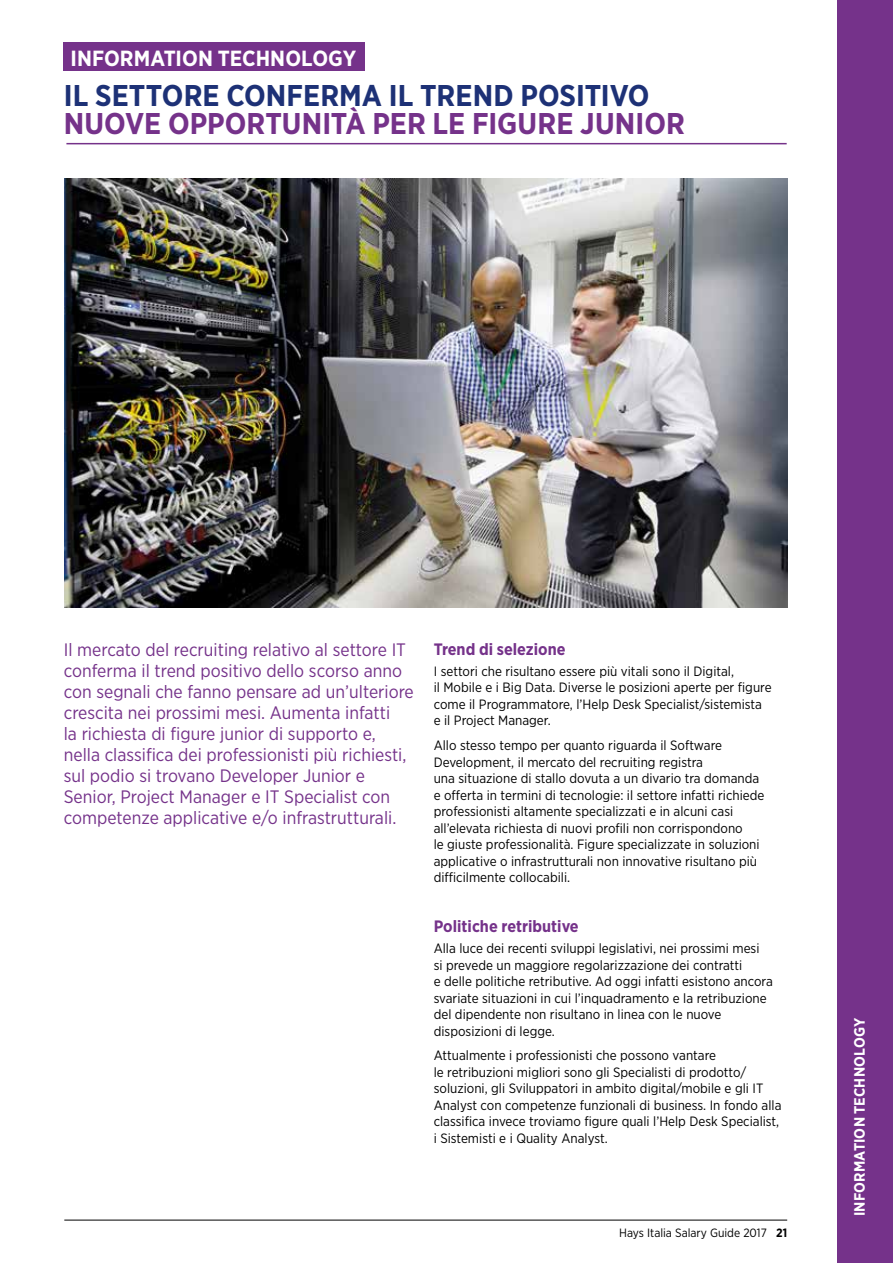
<style>
.page{position:relative;width:893px;height:1263px;background:#fff}
.page>*{position:absolute;margin:0;border:0;box-sizing:border-box;transform-origin:0 0}
.t1{font:700 30px "Gotham Narrow";color:#75328a}
.t2{font:700 30px "Gotham Narrow";color:#1d3176}
.t3{font:700 21.9px "Gotham Narrow";color:#fff}
.t4{font:18px/21px "Gotham Narrow";color:#75328a}
.t5{font:700 16.5px "Gotham Narrow";color:#75328a}
.t6{font:700 15px "Gotham Narrow";letter-spacing:.01em;color:#fff}
.t7{font:13.5px/16.5px "Gotham Narrow";color:#000}
.t8{font:12px "Gotham Narrow";color:#000}
.s1{font-weight:700}
</style>
<div class="page">
<div style="left:838px;top:0;width:55px;height:1263px;background:#75328a"></div>
<hr style="left:66px;top:143px;width:721px;height:1px;background:#75328a">
<img style="left:64px;top:178px;width:723px;height:430px">
<hr style="left:64px;top:1220px;width:723px;height:1px;background:#000">
<div style="left:64px;top:43px;width:301px;height:28px;background:#75328a"></div>
<h2 class="t3" style="left:71px;top:44px;width:287px">INFORMATION TECHNOLOGY</h2>
<h1 class="t2" style="left:64px;top:76px;width:587px">IL SETTORE CONFERMA IL TREND POSITIVO</h1>
<h1 class="t1" style="left:64px;top:105px;width:623px">NUOVE OPPORTUNITÀ PER LE FIGURE JUNIOR</h1>
<p class="t4" style="left:64px;top:639px;width:352px">Il mercato del recruiting relativo al settore IT conferma il trend positivo dello scorso anno con segnali che fanno pensare ad un’ulteriore crescita nei prossimi mesi. Aumenta infatti<br>la richiesta di figure junior di supporto e, nella classifica dei professionisti più richiesti, sul podio si trovano Developer Junior e Senior, Project Manager e IT Specialist con competenze applicative e/o infrastrutturali.</p>
<p class="t5" style="left:434px;top:639px;width:133px">Trend di selezione</p>
<p class="t7" style="left:434px;top:663px;width:339px">I settori che risultano essere più vitali sono il Digital,<br>il Mobile e i Big Data. Diverse le posizioni aperte per figure come il Programmatore, l’Help Desk Specialist/sistemista e il Project Manager.</p>
<p class="t7" style="left:434px;top:737px;width:332px">Allo stesso tempo per quanto riguarda il Software Development, il mercato del recruiting registra<br>una situazione di stallo dovuta a un divario tra domanda e offerta in termini di tecnologie: il settore infatti richiede professionisti altamente specializzati e in alcuni casi all’elevata richiesta di nuovi profili non corrispondono<br>le giuste professionalità. Figure specializzate in soluzioni applicative o infrastrutturali non innovative risultano più difficilmente collocabili.</p>
<p class="t5" style="left:434px;top:916px;width:146px">Politiche retributive</p>
<p class="t7" style="left:434px;top:940px;width:341px">Alla luce dei recenti sviluppi legislativi, nei prossimi mesi<br>si prevede un maggiore regolarizzazione dei contratti<br>e delle politiche retributive. Ad oggi infatti esistono ancora svariate situazioni in cui l’inquadramento e la retribuzione del dipendente non risultano in linea con le nuove disposizioni di legge.</p>
<p class="t7" style="left:434px;top:1047px;width:349px">Attualmente i professionisti che possono vantare<br>le retribuzioni migliori sono gli Specialisti di prodotto/ soluzioni, gli Sviluppatori in ambito digital/mobile e gli IT Analyst con competenze funzionali di business. In fondo alla classifica invece troviamo figure quali l’Help Desk Specialist, i Sistemisti e i Quality Analyst.</p>
<p class="t8" style="left:619px;top:1226px;width:169px">Hays Italia Salary Guide 2017 <span class="s1">21</span></p>
<p class="t6" style="left:850px;top:1216px;width:200px;rotate:-90deg">INFORMATION TECHNOLOGY</p>
</div>
